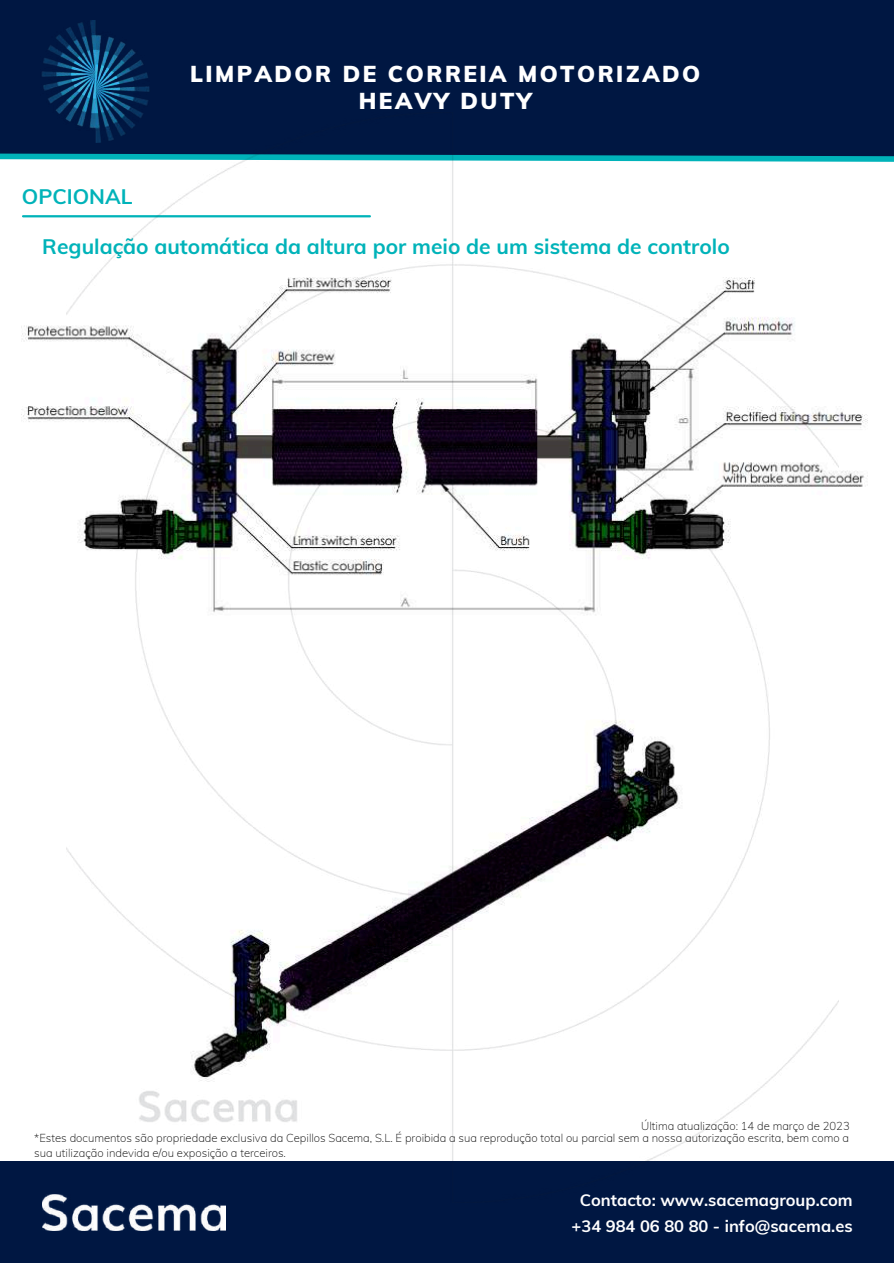
<style>
.page{position:relative;width:894px;height:1264px;background:#fff}
.page>*{position:absolute;margin:0;border:0;box-sizing:border-box;transform-origin:0 0}
.t1{font:900 22.5px/27px "Muli";letter-spacing:.11em;color:#fff;text-align:center}
.t2{font:700 21px "Muli";color:#00b3b9}
.t3{font:700 16.5px/25.8px "Muli";color:#fff;text-align:center}
.t4{font:200 11.25px/15px "Muli";color:#000}
</style>
<div class="page">
<div style="left:0;top:0;width:893px;height:159px;background:#001742"></div>
<img style="left:42px;top:20px;width:108px;height:100px">
<svg style="left:0;top:153px;width:893px;height:9px"></svg>
<hr style="left:23px;top:215px;width:347px;height:2px;background:#00b3b9">
<div style="left:0;top:1161px;width:893px;height:101px;background:#001742"></div>
<img style="left:42px;top:1194px;width:184px;height:36px">
<img style="left:67px;top:113px;width:770px;height:1089px">
<h1 class="t1" style="left:190px;top:60px;width:511px">LIMPADOR DE CORREIA MOTORIZADO<br>HEAVY DUTY</h1>
<h2 class="t2" style="left:22px;top:183px;width:112px">OPCIONAL</h2>
<h2 class="t2" style="left:42px;top:233px;width:688px">Regulação automática da altura por meio de um sistema de controlo</h2>
<p class="t4" style="left:641px;top:1117px;width:210px">Última atualização: 14 de março de 2023</p>
<p class="t4" style="left:34px;top:1130px;width:816px">*Estes documentos são propriedade exclusiva da Cepillos Sacema, S.L. É proibida a sua reprodução total ou parcial sem a nossa autorização escrita, bem como a sua utilização indevida e/ou exposição a terceiros.</p>
<h3 class="t3" style="left:571px;top:1186px;width:282px">Contacto: www.sacemagroup.com +34 984 06 80 80 - info@sacema.es</h3>
</div>
